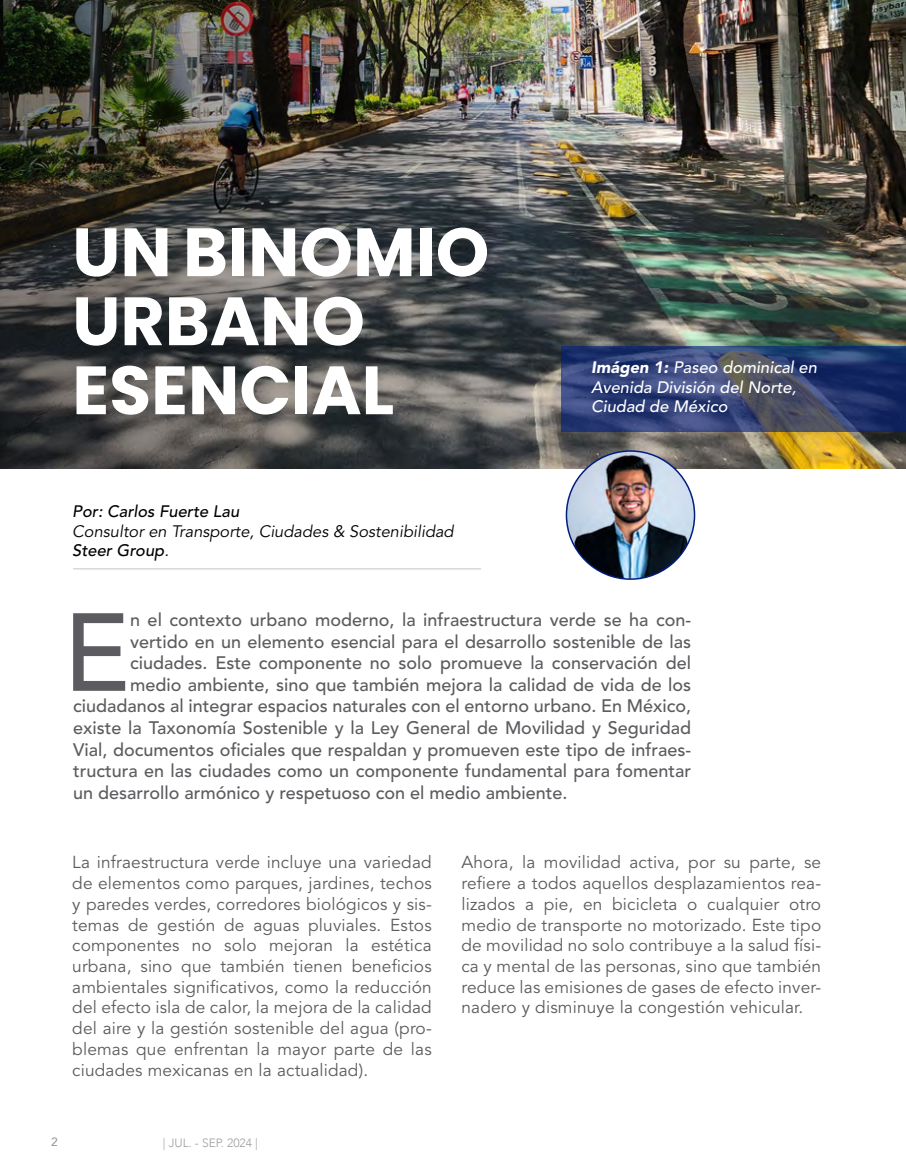
<style>
.page{position:relative;width:906px;height:1170px;background:#fff}
.page>*{position:absolute;margin:0;border:0;box-sizing:border-box;transform-origin:0 0}
.t1{font:500 109.5px "Avenir LT Std";color:#5c5b5f}
.t2{font:700 68.1px/69px "Poppins";color:#fff}
.t3{font:500 18px "Avenir LT Std";color:#5c5b5f}
.t4{font:17.25px/20.7px "Avenir LT Std";letter-spacing:.01em;color:#5c5b5f;text-align:justify}
.t5{font:italic 500 16.5px/19.8px "Avenir LT Std";color:#fff}
.t6{font:italic 16.5px/19.8px "Avenir LT Std";color:#000}
.t7{font:italic 500 16.5px "Avenir LT Std";color:#000}
.t8{font:300 12px "Avenir";color:#9d9ba0}
.t9{font:500 12px "Avenir";color:#9d9ba0}
.s1{font-weight:500}
.s2{font-weight:900}
</style>
<div class="page">
<img style="left:812px;top:0;width:94px;height:468px">
<img style="left:0;top:0;width:812px;height:468px">
<hr style="left:73px;top:568px;width:408px;height:1px;background:#d2d4d8">
<img style="left:566px;top:451px;width:128px;height:128px;border-radius:64px">
<svg style="left:561px;top:346px;width:345px;height:86px;background:#334271"></svg>
<h2 class="t2" style="left:72px;top:218px;width:418px">UN BINOMIO<br>URBANO<br>ESENCIAL</h2>
<p class="t7" style="left:72px;top:501px;width:168px">Por: Carlos Fuerte Lau</p>
<p class="t6" style="left:72px;top:521px;width:383px">Consultor en Transporte, Ciudades &amp; Sostenibilidad<br><span class="s1">Steer Group</span>.</p>
<p class="t5" style="left:591px;top:357px;width:227px"><span class="s2">Imágen 1:</span> Paseo dominical en<br>Avenida División del Norte,<br>Ciudad de México</p>
<h1 class="t1" style="left:63px;top:589px;width:68px">E</h1>
<p class="t3" style="left:130px;top:609px;width:562px">n el contexto urbano moderno, la infraestructura verde se ha con-</p>
<p class="t3" style="left:130px;top:631px;width:562px">vertido en un elemento esencial para el desarrollo sostenible de las</p>
<p class="t3" style="left:130px;top:652px;width:562px">ciudades. Este componente no solo promueve la conservación del</p>
<p class="t3" style="left:130px;top:674px;width:562px">medio ambiente, sino que también mejora la calidad de vida de los</p>
<p class="t3" style="left:73px;top:695px;width:619px">ciudadanos al integrar espacios naturales con el entorno urbano. En México,</p>
<p class="t3" style="left:73px;top:717px;width:619px">existe la Taxonomía Sostenible y la Ley General de Movilidad y Seguridad</p>
<p class="t3" style="left:73px;top:739px;width:619px">Vial, documentos oficiales que respaldan y promueven este tipo de infraes-</p>
<p class="t3" style="left:73px;top:760px;width:619px">tructura en las ciudades como un componente fundamental para fomentar</p>
<p class="t3" style="left:73px;top:782px;width:496px">un desarrollo armónico y respetuoso con el medio ambiente.</p>
<p class="t4" style="left:72px;top:852px;width:361px">La infraestructura verde incluye una variedad de elementos como parques, jardines, techos y paredes verdes, corredores biológicos y sis&shy;temas de gestión de aguas pluviales. Estos componentes no solo mejoran la estética urbana, sino que también tienen beneficios ambientales significativos, como la reducción del efecto isla de calor, la mejora de la calidad del aire y la gestión sostenible del agua (pro&shy;blemas que enfrentan la mayor parte de las ciudades mexicanas en la actualidad).</p>
<p class="t9" style="left:51px;top:1131px;width:8px">2</p>
<p class="t8" style="left:163px;top:1135px;width:96px">| JUL. - SEP. 2024 |</p>
<p class="t4" style="left:461px;top:852px;width:361px">Ahora, la movilidad activa, por su parte, se refiere a todos aquellos desplazamientos rea&shy;lizados a pie, en bicicleta o cualquier otro medio de transporte no motorizado. Este tipo de movilidad no solo contribuye a la salud físi&shy;ca y mental de las personas, sino que también reduce las emisiones de gases de efecto inver&shy;nadero y disminuye la congestión vehicular.</p>
</div>
